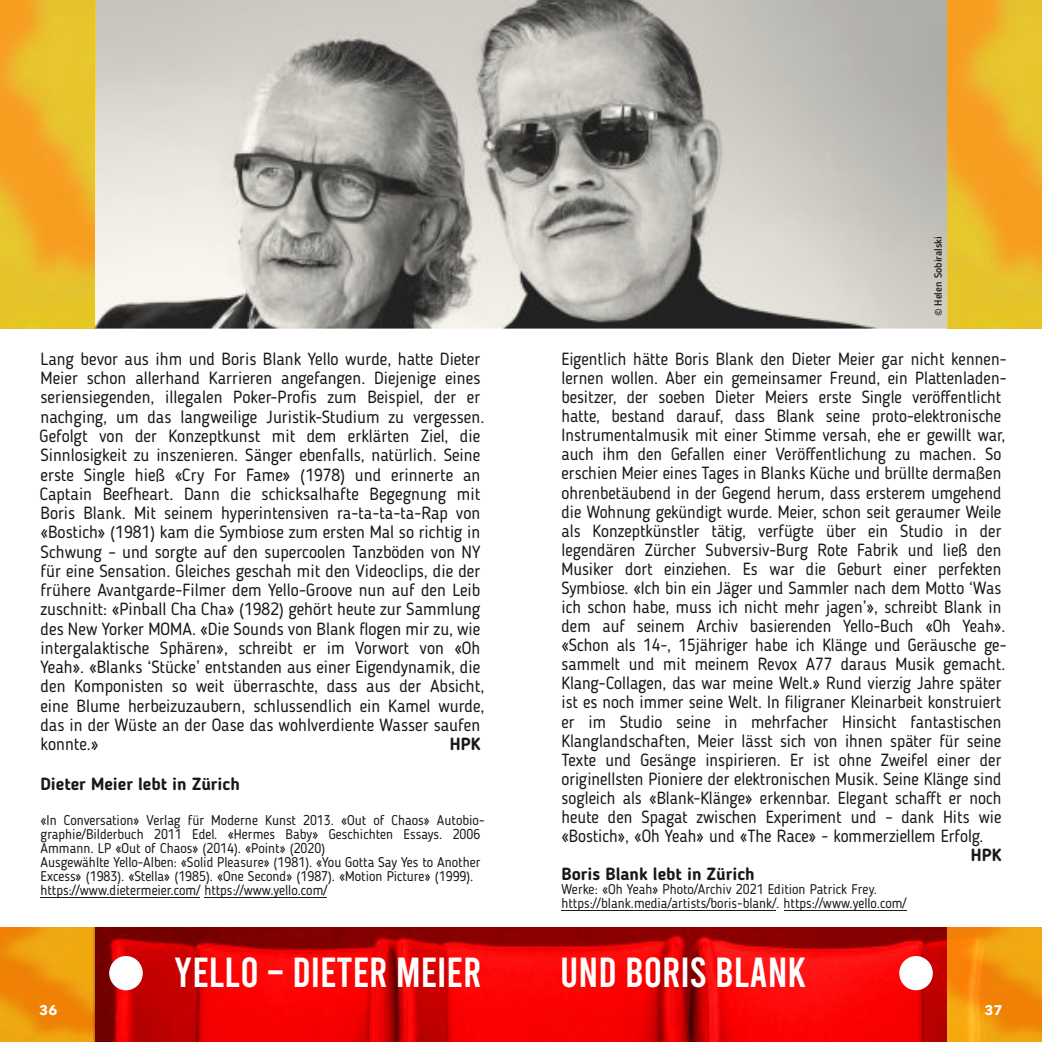
<style>
.page{position:relative;width:1042px;height:1042px;background:#fff}
.page>*{position:absolute;margin:0;border:0;box-sizing:border-box;transform-origin:0 0}
.t1{font:42px "Bebas";color:#fff}
.t2{font:17.5px/19.1px "Blogger Sans";color:#1a171b}
.t3{font:700 17.5px "Blogger Sans";color:#1a171b}
.t4{font:14px/14px "Blogger Sans";color:#1a171b}
.t5{font:14px/14px "Blogger Sans";color:#1e1b19}
.t6{font:700 14px "Avenir Next LT Pro";color:#fff}
.t7{font:500 10.5px "Blogger Sans";color:#1e1b19}
</style>
<div class="page">
<img style="left:94px;top:928px;width:853px;height:114px">
<img style="left:947px;top:928px;width:95px;height:114px">
<img style="left:0;top:928px;width:94px;height:114px">
<img style="left:0;top:0;width:1042px;height:329px">
<hr style="left:561px;top:910px;width:215px;height:1px;background:#1e1b19">
<hr style="left:783px;top:910px;width:123px;height:1px;background:#1e1b19">
<div style="left:109px;top:956px;width:34px;height:34px;background:#fff;border-radius:50%"></div>
<div style="left:899px;top:956px;width:34px;height:34px;background:#fff;border-radius:50%"></div>
<hr style="left:41px;top:897px;width:159px;height:1px;background:#1a171b">
<hr style="left:204px;top:897px;width:123px;height:1px;background:#1a171b">
<p class="t2" style="left:40px;top:351px;width:446px">Lang bevor aus ihm und Boris Blank Yello wurde, hatte Dieter Meier schon allerhand Karrieren angefangen. Diejenige eines seriensiegenden, illegalen Poker-Profis zum Beispiel, der er nachging, um das langweilige Juristik-Studium zu vergessen.<br>Gefolgt von der Konzeptkunst mit dem erklärten Ziel, die Sinnlosigkeit zu inszenieren. Sänger ebenfalls, natürlich. Seine erste Single hieß «Cry For Fame» (1978) und erinnerte an Captain Beefheart. Dann die schicksalhafte Begegnung mit Boris Blank. Mit seinem hyperintensiven ra-ta-ta-ta-Rap von «Bostich» (1981) kam die Symbiose zum ersten Mal so richtig in Schwung – und sorgte auf den supercoolen Tanzböden von NY für eine Sensation. Gleiches geschah mit den Videoclips, die der frühere Avantgarde-Filmer dem Yello-Groove nun auf den Leib zuschnitt: «Pinball Cha Cha» (1982) gehört heute zur Sammlung des New Yorker MOMA. «Die Sounds von Blank flogen mir zu, wie intergalaktische Sphären», schreibt er im Vorwort von «Oh Yeah». «Blanks ‘Stücke’ entstanden aus einer Eigendynamik, die den Komponisten so weit überraschte, dass aus der Absicht, eine Blume herbeizuzaubern, schlussendlich ein Kamel wurde, das in der Wüste an der Oase das wohlverdiente Wasser saufen konnte.»</p>
<p class="t3" style="left:450px;top:737px;width:32px">HPK</p>
<p class="t3" style="left:41px;top:777px;width:201px">Dieter Meier lebt in Zürich</p>
<p class="t4" style="left:41px;top:815px;width:445px">«In Conversation» Verlag für Moderne Kunst 2013. «Out of Chaos» Autobio&shy;graphie/Bilderbuch 2011 Edel. «Hermes Baby» Geschichten Essays. 2006<br>Ammann. LP «Out of Chaos» (2014). «Point» (2020)<br>Ausgewählte Yello-Alben: «Solid Pleasure» (1981). «You Gotta Say Yes to Another Excess» (1983). «Stella» (1985). «One Second» (1987). «Motion Picture» (1999). https://www.dietermeier.com/ https://www.yello.com/</p>
<p class="t7" style="left:934px;top:316px;width:82px;rotate:-90deg">© Helen Sobiralski</p>
<p class="t2" style="left:561px;top:351px;width:446px">Eigentlich hätte Boris Blank den Dieter Meier gar nicht kennen&shy;lernen wollen. Aber ein gemeinsamer Freund, ein Plattenladen&shy;besitzer, der soeben Dieter Meiers erste Single veröffentlicht hatte, bestand darauf, dass Blank seine proto-elektronische Instrumentalmusik mit einer Stimme versah, ehe er gewillt war, auch ihm den Gefallen einer Veröffentlichung zu machen. So erschien Meier eines Tages in Blanks Küche und brüllte dermaßen ohrenbetäubend in der Gegend herum, dass ersterem umgehend die Wohnung gekündigt wurde. Meier, schon seit geraumer Weile als Konzeptkünstler tätig, verfügte über ein Studio in der legendären Zürcher Subversiv-Burg Rote Fabrik und ließ den Musiker dort einziehen. Es war die Geburt einer perfekten Symbiose. «Ich bin ein Jäger und Sammler nach dem Motto ‘Was ich schon habe, muss ich nicht mehr jagen’», schreibt Blank in dem auf seinem Archiv basierenden Yello-Buch «Oh Yeah». «Schon als 14-, 15jähriger habe ich Klänge und Geräusche ge&shy;sammelt und mit meinem Revox A77 daraus Musik gemacht.<br>Klang-Collagen, das war meine Welt.» Rund vierzig Jahre später ist es noch immer seine Welt. In filigraner Kleinarbeit konstruiert er im Studio seine in mehrfacher Hinsicht fantastischen Klanglandschaften, Meier lässt sich von ihnen später für seine Texte und Gesänge inspirieren. Er ist ohne Zweifel einer der originellsten Pioniere der elektronischen Musik. Seine Klänge sind sogleich als «Blank-Klänge» erkennbar. Elegant schafft er noch heute den Spagat zwischen Experiment und – dank Hits wie «Bostich», «Oh Yeah» und «The Race» - kommerziellem Erfolg.</p>
<p class="t3" style="left:971px;top:848px;width:32px">HPK</p>
<p class="t3" style="left:561px;top:867px;width:195px">Boris Blank lebt in Zürich</p>
<p class="t5" style="left:561px;top:883px;width:346px">Werke: «Oh Yeah» Photo/Archiv 2021 Edition Patrick Frey. https://blank.media/artists/boris-blank/. https://www.yello.com/</p>
<h1 class="t1" style="left:174px;top:944px;width:308px">YELLO – DIETER MEIER</h1>
<h1 class="t1" style="left:560px;top:944px;width:248px">UND BORIS BLANK</h1>
<p class="t6" style="left:39px;top:1004px;width:20px">36</p>
<p class="t6" style="left:984px;top:1004px;width:20px">37</p>
</div>
